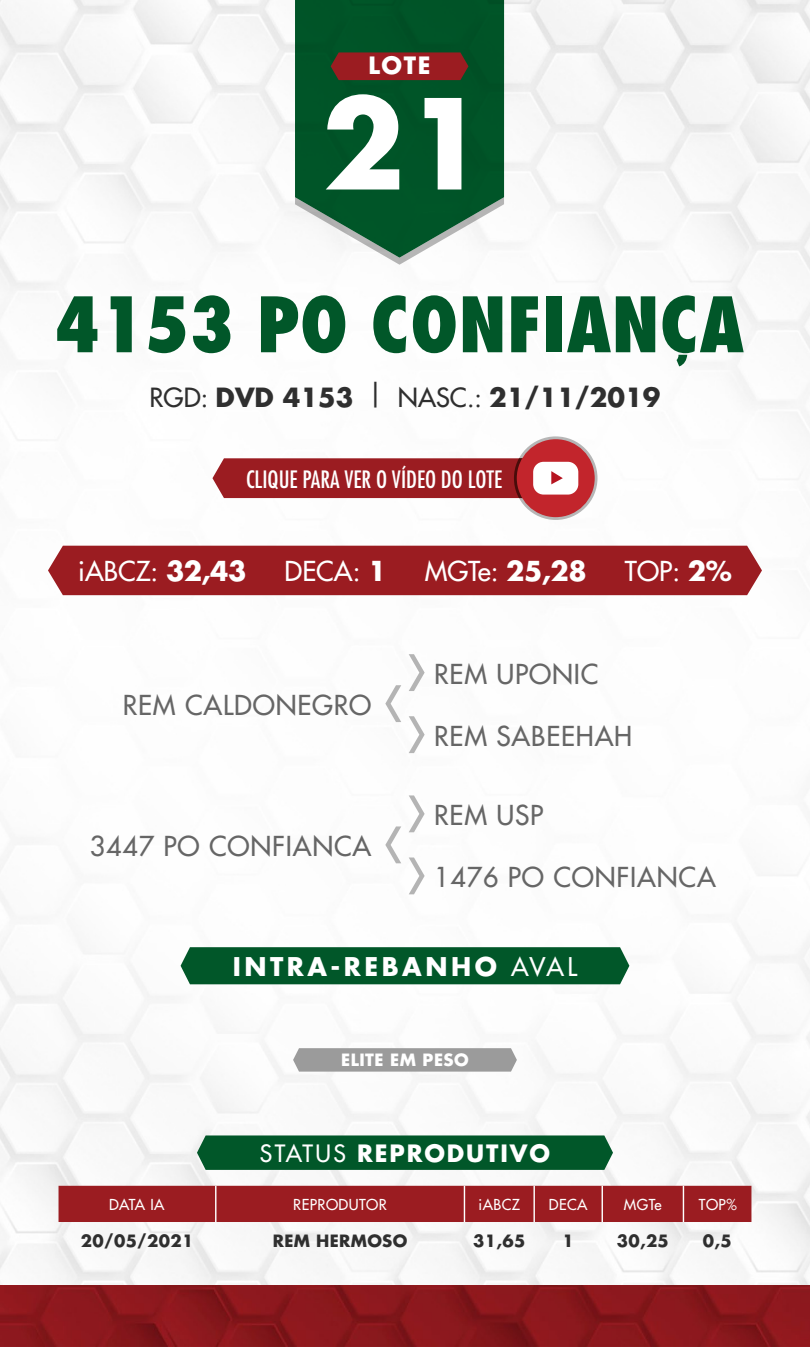
<style>
.page{position:relative;width:810px;height:1347px;background:#fff}
.page>*{position:absolute;margin:0;border:0;box-sizing:border-box;transform-origin:0 0}
.t1{font:700 121.43px "Futura Std";color:#fff}
.t2{font:800 condensed 74.18px "Futura Std";color:#015729}
.t3{font:500 26.78px "Futura Std";letter-spacing:.03em;color:#666}
.t4{font:500 26.78px "Futura Std";color:#fff}
.t5{font:700 25.72px "Futura Std";color:#2f2f2f}
.t6{font:700 25.12px "Futura Std";letter-spacing:.14em;color:#fff}
.t7{font:condensed 23.33px "Futura Std";color:#fff}
.t8{font:700 23.25px "Futura Std";letter-spacing:.08em;color:#fff}
.t9{font:700 16.5px "Futura Std";letter-spacing:.02em;color:#2f2f2f}
.t10{font:700 16.5px "Futura Std";letter-spacing:.03em;color:#fff}
.t11{font:500 14.7px "Futura Std";letter-spacing:.03em;color:#fff}
.s1{font-weight:500}
.s2{font-weight:700}
</style>
<div class="page">
<img style="left:0;top:0;width:810px;height:1285px">
<div style="left:48px;top:546px;width:714px;height:49px;background:#9b1c21"></div>
<div style="left:295px;top:0;width:209px;height:187px;background:#005427"></div>
<svg style="left:295px;top:187px;width:209px;height:78px"></svg>
<svg style="left:331px;top:52px;width:137px;height:28px;background:#901f21"></svg>
<svg style="left:514px;top:436px;width:84px;height:84px"></svg>
<div style="left:517px;top:439px;width:78px;height:78px;background:#c2252c;border-radius:50%"></div>
<svg style="left:212px;top:458px;width:381px;height:40px;background:#a9353a"></svg>
<svg style="left:197px;top:1135px;width:416px;height:35px;background:#0a5c30"></svg>
<div style="left:59px;top:1186px;width:692px;height:36px;background:#9b1c21"></div>
<hr style="left:215px;top:1186px;width:1px;height:36px;background:#fff">
<hr style="left:464px;top:1186px;width:1px;height:36px;background:#fff">
<hr style="left:533px;top:1186px;width:2px;height:36px;background:#fff">
<hr style="left:602px;top:1186px;width:1px;height:36px;background:#fff">
<hr style="left:683px;top:1186px;width:1px;height:36px;background:#fff">
<svg style="left:385px;top:685px;width:16px;height:37px"></svg>
<svg style="left:409px;top:654px;width:16px;height:37px"></svg>
<svg style="left:409px;top:716px;width:16px;height:37px"></svg>
<svg style="left:385px;top:826px;width:16px;height:37px"></svg>
<svg style="left:409px;top:795px;width:16px;height:37px"></svg>
<svg style="left:409px;top:857px;width:16px;height:37px"></svg>
<svg style="left:293px;top:1048px;width:224px;height:23px;background:#9e9e9e"></svg>
<div style="left:181px;top:947px;width:448px;height:37px;background:#015729"></div>
<img style="left:0;top:1285px;width:810px;height:62px">
<p class="t8" style="left:368px;top:50px;width:64px">LOTE</p>
<h1 class="t1" style="left:322px;top:63px;width:168px">21</h1>
<h2 class="t2" style="left:55px;top:278px;width:691px">4153 PO CONFIANÇA</h2>
<p class="t5" style="left:150px;top:380px;width:512px"><span class="s1">RGD:</span> DVD 4153 <sup>|</sup> <span class="s1">NASC.:</span> 21/11/2019</p>
<p class="t7" style="left:246px;top:465px;width:258px">CLIQUE PARA VER O VÍDEO DO LOTE</p>
<p class="t4" style="left:78px;top:555px;width:170px">iABCZ: <span class="s2">32,43</span></p>
<p class="t4" style="left:285px;top:555px;width:104px">DECA: <span class="s2">1</span></p>
<p class="t4" style="left:425px;top:555px;width:164px">MGTe: <span class="s2">25,28</span></p>
<p class="t4" style="left:625px;top:555px;width:108px">TOP: <span class="s2">2%</span></p>
<p class="t3" style="left:123px;top:688px;width:250px">REM CALDONEGRO</p>
<p class="t3" style="left:90px;top:829px;width:283px">3447 PO CONFIANCA</p>
<p class="t3" style="left:434px;top:657px;width:166px">REM UPONIC</p>
<p class="t3" style="left:434px;top:719px;width:200px">REM SABEEHAH</p>
<p class="t3" style="left:434px;top:798px;width:111px">REM USP</p>
<p class="t3" style="left:434px;top:860px;width:283px">1476 PO CONFIANCA</p>
<p class="t6" style="left:233px;top:950px;width:346px">INTRA-REBANHO <span class="s1">AVAL</span></p>
<p class="t10" style="left:341px;top:1049px;width:129px">ELITE EM PESO</p>
<p class="t8" style="left:260px;top:1138px;width:292px"><span class="s1">STATUS</span> REPRODUTIVO</p>
<p class="t11" style="left:109px;top:1195px;width:57px">DATA IA</p>
<p class="t11" style="left:293px;top:1195px;width:95px">REPRODUTOR</p>
<p class="t11" style="left:479px;top:1195px;width:43px">iABCZ</p>
<p class="t11" style="left:549px;top:1195px;width:40px">DECA</p>
<p class="t11" style="left:624px;top:1195px;width:39px">MGTe</p>
<p class="t11" style="left:699px;top:1195px;width:39px">TOP%</p>
<p class="t9" style="left:81px;top:1230px;width:114px">20/05/2021</p>
<p class="t9" style="left:273px;top:1230px;width:136px">REM HERMOSO</p>
<p class="t9" style="left:473px;top:1230px;width:54px">31,65</p>
<p class="t9" style="left:563px;top:1230px;width:13px">1</p>
<p class="t9" style="left:617px;top:1230px;width:54px">30,25</p>
<p class="t9" style="left:703px;top:1230px;width:30px">0,5</p>
</div>
